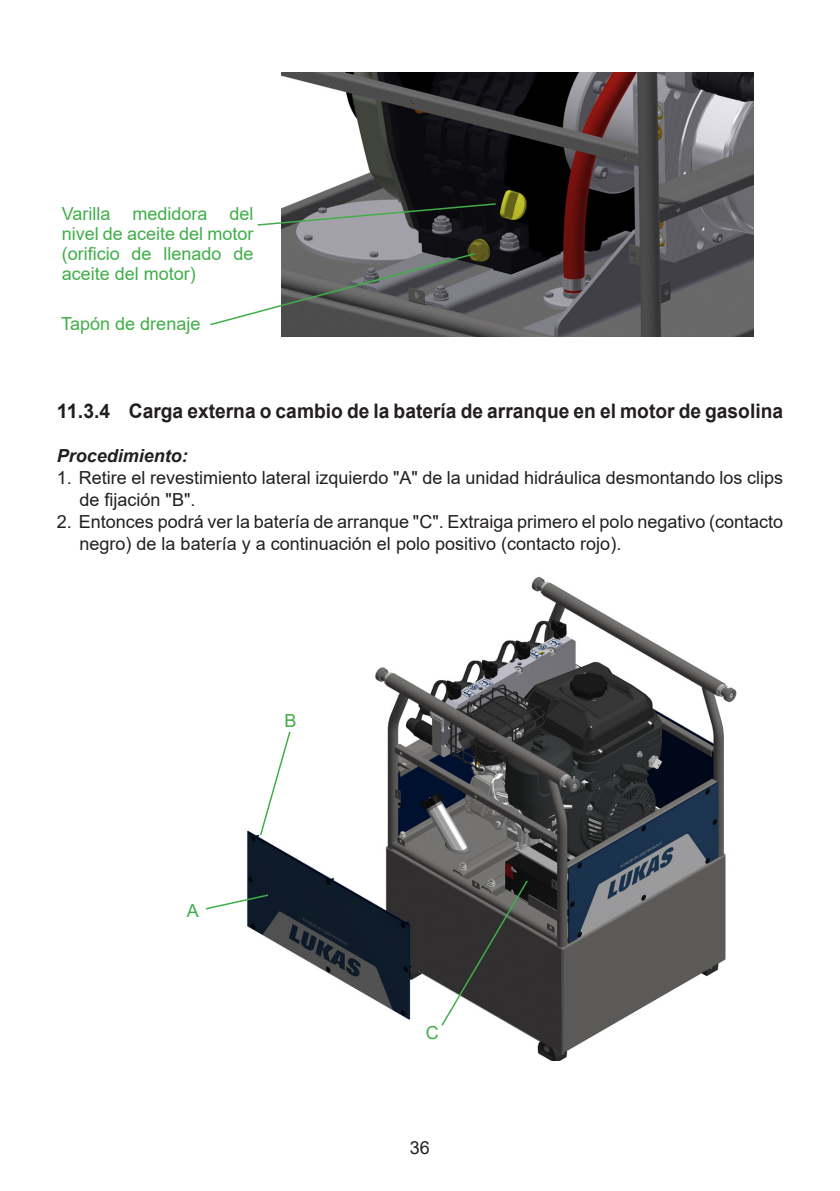
<style>
.page{position:relative;width:840px;height:1191px;background:#fff}
.page>*{position:absolute;margin:0;border:0;box-sizing:border-box;transform-origin:0 0}
.t1{font:700 20px "Arial";color:#231f20}
.t2{font:18px/22px "Arial";color:#231f20}
.Normaltext{font:18px/20px "Arial";color:#40ae49}
.t3{font:italic 700 18px "Arial";color:#231f20}
</style>
<div class="page">
<img style="left:247px;top:577px;width:490px;height:483px">
<svg style="left:259px;top:730px;width:32px;height:106px"></svg>
<svg style="left:205px;top:893px;width:64px;height:17px"></svg>
<svg style="left:440px;top:879px;width:89px;height:148px;background:#4f504e"></svg>
<img style="left:282px;top:72px;width:471px;height:264px">
<svg style="left:210px;top:252px;width:266px;height:74px"></svg>
<svg style="left:257px;top:202px;width:240px;height:25px;background:#666c6a"></svg>
<p class="Normaltext" style="left:62px;top:203px;width:193px">Varilla medidora del nivel de aceite del motor</p>
<p class="Normaltext" style="left:62px;top:243px;width:193px">(orificio de llenado de aceite del motor)</p>
<p class="Normaltext" style="left:61px;top:314px;width:141px">Tapón de drenaje</p>
<p class="t1" style="left:57px;top:397px;width:727px">11.3.4 Carga externa o cambio de la batería de arranque en el motor de gasolina</p>
<p class="t3" style="left:57px;top:444px;width:133px">Procedimiento:</p>
<p class="t2" style="left:79px;top:467px;width:704px;text-indent:-23px">1. Retire el revestimiento lateral izquierdo "A" de la unidad hidráulica desmontando los clips de fijación "B".</p>
<p class="t2" style="left:79px;top:511px;width:704px;text-indent:-23px">2. Entonces podrá ver la batería de arranque "C". Extraiga primero el polo negativo (contacto negro) de la batería y a continuación el polo positivo (contacto rojo).</p>
<p class="Normaltext" style="left:187px;top:901px;width:14px">A</p>
<p class="Normaltext" style="left:284px;top:710px;width:14px">B</p>
<p class="Normaltext" style="left:425px;top:1023px;width:14px">C</p>
<p class="t2" style="left:410px;top:1136px;width:22px">36</p>
</div>
